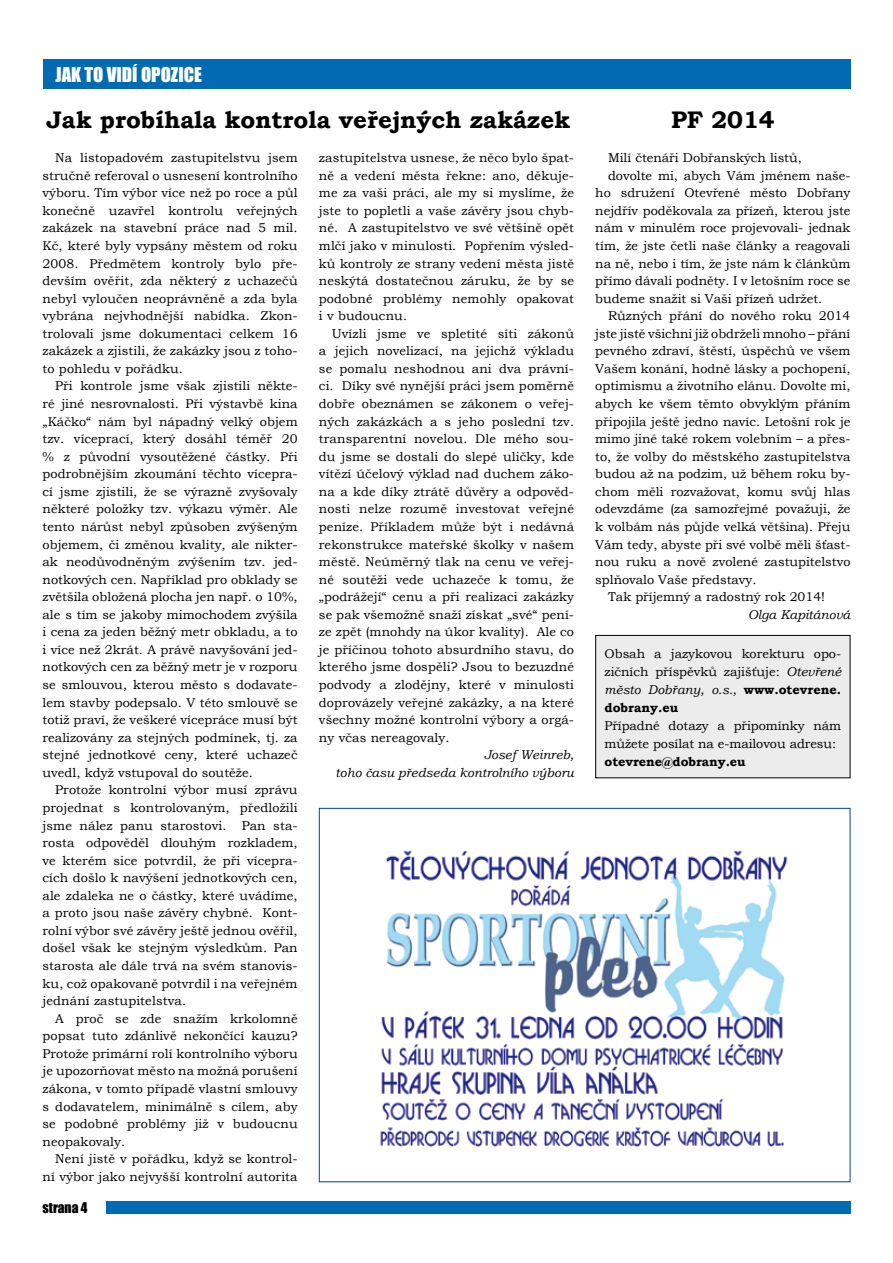
<style>
.page{position:relative;width:893px;height:1263px;background:#fff}
.page>*{position:absolute;margin:0;border:0;box-sizing:border-box;transform-origin:0 0}
.t1{font:700 24px "Bookman Old Style";color:#000}
.t2{font:18.75px "Impact";color:#fff}
.t3{font:13.5px "Impact";color:#000}
.t4{font:12.75px/17.5px "Bookman Old Style";color:#000;text-align:justify}
.t5{font:italic 12.75px/17.5px "Bookman Old Style";color:#000;text-align:right}
.t6{font:700 12.75px "Bookman Old Style";letter-spacing:-.005em;color:#000}
.s1{font-style:italic}
.s2{font-weight:700}
</style>
<div class="page">
<div style="left:106px;top:1201px;width:744px;height:13px;background:#006ab2"></div>
<div style="left:43px;top:60px;width:808px;height:29px;background:#006ab2"></div>
<div style="left:596px;top:635px;width:254px;height:143px;background:#ececed"></div>
<div style="left:595px;top:635px;width:255px;height:143px;border:1px solid #000"></div>
<img style="left:380px;top:850px;width:408px;height:297px">
<h2 class="t2" style="left:55px;top:60px;width:148px">JAK TO VIDÍ OPOZICE</h2>
<h1 class="t1" style="left:46px;top:102px;width:525px">Jak probíhala kontrola veřejných zakázek</h1>
<p class="t4" style="left:43px;top:149px;width:257px;text-indent:13px">Na listopadovém zastupitelstvu jsem stručně referoval o usnesení kontrolního výboru. Tím výbor více než po roce a půl konečně uzavřel kontrolu veřejných zakázek na stavební práce nad 5 mil.<br>Kč, které byly vypsány městem od roku 2008. Předmětem kontroly bylo pře&shy;devším ověřit, zda některý z uchazečů nebyl vyloučen neoprávněně a zda byla vybrána nejvhodnější nabídka. Zkon&shy;trolovali jsme dokumentaci celkem 16 zakázek a zjistili, že zakázky jsou z toho&shy;to pohledu v pořádku.</p>
<p class="t4" style="left:43px;top:377px;width:257px;text-indent:13px">Při kontrole jsme však zjistili někte&shy;ré jiné nesrovnalosti. Při výstavbě kina „Káčko“ nám byl nápadný velký objem tzv. víceprací, který dosáhl téměř 20 % z původní vysoutěžené částky. Při podrobnějším zkoumání těchto vícepra&shy;cí jsme zjistili, že se výrazně zvyšovaly některé položky tzv. výkazu výměr. Ale tento nárůst nebyl způsoben zvýšeným objemem, či změnou kvality, ale nikter&shy;ak neodůvodněným zvýšením tzv. jed&shy;notkových cen. Například pro obklady se zvětšila obložená plocha jen např. o 10%, ale s tím se jakoby mimochodem zvýšila i cena za jeden běžný metr obkladu, a to i více než 2krát. A právě navyšování jed&shy;notkových cen za běžný metr je v rozporu se smlouvou, kterou město s dodavate&shy;lem stavby podepsalo. V této smlouvě se totiž praví, že veškeré vícepráce musí být realizovány za stejných podmínek, tj. za stejné jednotkové ceny, které uchazeč uvedl, když vstupoval do soutěže.</p>
<p class="t4" style="left:43px;top:781px;width:257px;text-indent:13px">Protože kontrolní výbor musí zprávu projednat s kontrolovaným, předložili jsme nález panu starostovi. Pan sta&shy;rosta odpověděl dlouhým rozkladem, ve kterém sice potvrdil, že při vícepra&shy;cích došlo k navýšení jednotkových cen, ale zdaleka ne o částky, které uvádíme, a proto jsou naše závěry chybné. Kont&shy;rolní výbor své závěry ještě jednou ověřil, došel však ke stejným výsledkům. Pan starosta ale dále trvá na svém stanovis&shy;ku, což opakovaně potvrdil i na veřejném jednání zastupitelstva.</p>
<p class="t4" style="left:43px;top:1010px;width:257px;text-indent:13px">A proč se zde snažím krkolomně popsat tuto zdánlivě nekončící kauzu?<br>Protože primární rolí kontrolního výboru je upozorňovat město na možná porušení zákona, v tomto případě vlastní smlouvy s dodavatelem, minimálně s cílem, aby se podobné problémy již v budoucnu neopakovaly.</p>
<p class="t4" style="left:43px;top:1150px;width:257px;text-align:right">Není jistě v pořádku, když se kontrol&shy;ní výbor jako nejvyšší kontrolní autorita</p>
<p class="t3" style="left:43px;top:1197px;width:47px">strana 4</p>
<p class="t4" style="left:319px;top:149px;width:257px">zastupitelstva usnese, že něco bylo špat&shy;ně a vedení města řekne: ano, děkuje&shy;me za vaši práci, ale my si myslíme, že jste to popletli a vaše závěry jsou chyb&shy;né. A zastupitelstvo ve své většině opět mlčí jako v minulosti. Popřením výsled&shy;ků kontroly ze strany vedení města jistě neskýtá dostatečnou záruku, že by se podobné problémy nemohly opakovat i v budoucnu.</p>
<p class="t4" style="left:319px;top:325px;width:257px;text-indent:13px">Uvízli jsme ve spletité síti zákonů a jejich novelizací, na jejichž výkladu se pomalu neshodnou ani dva právní&shy;ci. Díky své nynější práci jsem poměrně dobře obeznámen se zákonem o veřej&shy;ných zakázkách a s jeho poslední tzv. transparentní novelou. Dle mého sou&shy;du jsme se dostali do slepé uličky, kde vítězí účelový výklad nad duchem záko&shy;na a kde díky ztrátě důvěry a odpověd&shy;nosti nelze rozumě investovat veřejné peníze. Příkladem může být i nedávná rekonstrukce mateřské školky v našem městě. Neúměrný tlak na cenu ve veřej&shy;né soutěži vede uchazeče k tomu, že „podrážejí“ cenu a při realizaci zakázky se pak všemožně snaží získat „své“ pení&shy;ze zpět (mnohdy na úkor kvality). Ale co je příčinou tohoto absurdního stavu, do kterého jsme dospěli? Jsou to bezuzdné podvody a zlodějny, které v minulosti doprovázely veřejné zakázky, a na které všechny možné kontrolní výbory a orgá&shy;ny včas nereagovaly.</p>
<p class="t5" style="left:336px;top:746px;width:240px">Josef Weinreb,<br>toho času předseda kontrolního výboru</p>
<h1 class="t1" style="left:671px;top:102px;width:105px">PF 2014</h1>
<p class="t4" style="left:608px;top:149px;width:195px">Milí čtenáři Dobřanských listů,</p>
<p class="t4" style="left:608px;top:167px;width:244px">dovolte mi, abych Vám jménem naše-</p>
<p class="t4" style="left:595px;top:184px;width:257px">ho sdružení Otevřené město Dobřany</p>
<p class="t4" style="left:595px;top:202px;width:257px">nejdřív poděkovala za přízeň, kterou jste</p>
<p class="t4" style="left:595px;top:219px;width:257px">nám v minulém roce projevovali- jednak</p>
<p class="t4" style="left:595px;top:237px;width:257px">tím, že jste četli naše články a reagovali</p>
<p class="t4" style="left:595px;top:254px;width:257px">na ně, nebo i tím, že jste nám k článkům</p>
<p class="t4" style="left:595px;top:272px;width:257px">přímo dávali podněty. I v letošním roce se</p>
<p class="t4" style="left:595px;top:290px;width:228px">budeme snažit si Vaši přízeň udržet.</p>
<p class="t4" style="left:608px;top:307px;width:244px">Různých přání do nového roku 2014</p>
<p class="t4" style="left:595px;top:325px;width:257px">jste jistě všichni již obdrželi mnoho – přání</p>
<p class="t4" style="left:595px;top:342px;width:257px">pevného zdraví, štěstí, úspěchů ve všem</p>
<p class="t4" style="left:595px;top:360px;width:257px">Vašem konání, hodně lásky a pochopení,</p>
<p class="t4" style="left:595px;top:377px;width:257px">optimismu a životního elánu. Dovolte mi,</p>
<p class="t4" style="left:595px;top:395px;width:257px">abych ke všem těmto obvyklým přáním</p>
<p class="t4" style="left:595px;top:412px;width:257px">připojila ještě jedno navíc. Letošní rok je</p>
<p class="t4" style="left:595px;top:430px;width:257px">mimo jiné také rokem volebním – a přes-</p>
<p class="t4" style="left:595px;top:448px;width:257px">to, že volby do městského zastupitelstva</p>
<p class="t4" style="left:595px;top:465px;width:257px">budou až na podzim, už během roku by-</p>
<p class="t4" style="left:595px;top:483px;width:257px">chom měli rozvažovat, komu svůj hlas</p>
<p class="t4" style="left:595px;top:500px;width:257px">odevzdáme (za samozřejmé považuji, že</p>
<p class="t4" style="left:595px;top:518px;width:257px">k volbám nás půjde velká většina). Přeju</p>
<p class="t4" style="left:595px;top:535px;width:257px">Vám tedy, abyste při své volbě měli šťast-</p>
<p class="t4" style="left:595px;top:553px;width:257px">nou ruku a nově zvolené zastupitelstvo</p>
<p class="t4" style="left:595px;top:571px;width:163px">splňovalo Vaše představy.</p>
<p class="t4" style="left:608px;top:588px;width:219px">Tak příjemný a radostný rok 2014!</p>
<p class="t5" style="left:748px;top:605px;width:104px">Olga Kapitánová</p>
<p class="t4" style="left:605px;top:645px;width:238px;line-height:18px">Obsah a jazykovou korekturu opo&shy;zičních příspěvků zajišťuje: <span class="s1">Otevřené město Dobřany, o.s.,</span> <span class="s2">www.otevrene. dobrany.eu</span></p>
<p class="t4" style="left:605px;top:717px;width:238px;line-height:18px">Případné dotazy a připomínky nám můžete posílat na e-mailovou adresu:</p>
<p class="t6" style="left:605px;top:752px;width:143px">otevrene@dobrany.eu</p>
</div>
